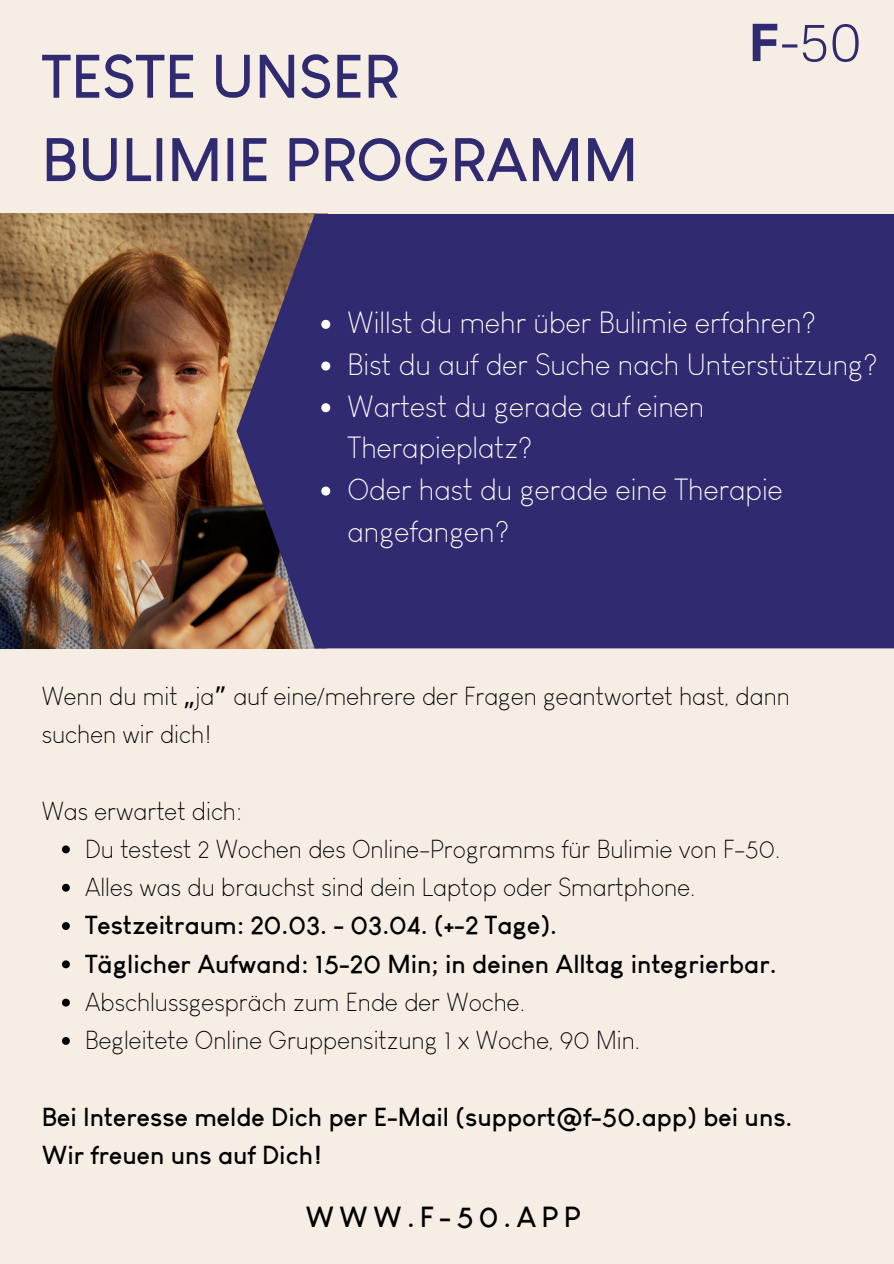
<style>
.page{position:relative;width:894px;height:1264px;background:#fff}
.page>*{position:absolute;margin:0;border:0;box-sizing:border-box;transform-origin:0 0}
.t1{font:700 60px/83.2px "Louis George Cafe";color:#302b70}
.t2{font:300 30px/41.7px "Louis George Cafe";color:#fff}
.t3{font:700 28.5px "Louis George Cafe";letter-spacing:.18em;color:#000}
.t4{font:300 25.5px/38.2px "Louis George Cafe";color:#000}
.t5{font:700 25.5px/38.2px "Louis George Cafe";color:#000}
.s1{font-family:"Noto Sans";font-weight:400}
.s2{font-family:"Noto Sans Gurmukhi";font-weight:400}
</style>
<div class="page">
<div style="left:0;top:0;width:893px;height:1263px;background:#f6eee4"></div>
<svg style="left:752px;top:24px;width:106px;height:38px"></svg>
<img style="left:0;top:214px;width:236px;height:434px">
<div style="left:236px;top:214px;width:657px;height:434px;background:#302b70"></div>
<svg style="left:62px;top:845px;width:8px;height:8px"></svg>
<svg style="left:62px;top:883px;width:8px;height:8px"></svg>
<svg style="left:62px;top:922px;width:8px;height:8px"></svg>
<svg style="left:62px;top:960px;width:8px;height:8px"></svg>
<svg style="left:62px;top:998px;width:8px;height:8px"></svg>
<svg style="left:62px;top:1037px;width:8px;height:7px"></svg>
<svg style="left:321px;top:320px;width:9px;height:9px"></svg>
<svg style="left:321px;top:361px;width:9px;height:9px"></svg>
<svg style="left:321px;top:403px;width:9px;height:9px"></svg>
<svg style="left:321px;top:486px;width:9px;height:9px"></svg>
<h1 class="t1" style="left:42px;top:35px;width:597px">TESTE UNSER<br>BULIMIE PROGRAMM</h1>
<p class="t2" style="left:347px;top:302px;width:531px">Willst du mehr über Bulimie erfahren?<br>Bist du auf der Suche nach Unterstützung?<br>Wartest du gerade auf einen<br>Therapieplatz?<br>Oder hast du gerade eine Therapie angefangen?</p>
<p class="t4" style="left:42px;top:676px;width:749px">Wenn du mit <span class="s1">„</span>ja<span class="s2">”</span> auf eine/mehrere der Fragen geantwortet hast, dann suchen wir dich!</p>
<p class="t4" style="left:42px;top:791px;width:201px">Was erwartet dich:</p>
<p class="t4" style="left:85px;top:829px;width:696px">Du testest 2 Wochen des Online-Programms für Bulimie von F-50.<br>Alles was du brauchst sind dein Laptop oder Smartphone.</p>
<p class="t5" style="left:85px;top:906px;width:693px">Testzeitraum: 20.03. - 03.04. (+-2 Tage).<br>Täglicher Aufwand: 15-20 Min; in deinen Alltag integrierbar.</p>
<p class="t4" style="left:85px;top:983px;width:556px">Abschlussgespräch zum Ende der Woche.<br>Begleitete Online Gruppensitzung 1 x Woche, 90 Min.</p>
<p class="t5" style="left:42px;top:1097px;width:752px">Bei Interesse melde Dich per E-Mail (support@f-50.app) bei uns.<br>Wir freuen uns auf Dich!</p>
<p class="t3" style="left:305px;top:1201px;width:277px">WWW.F-50.APP</p>
</div>
